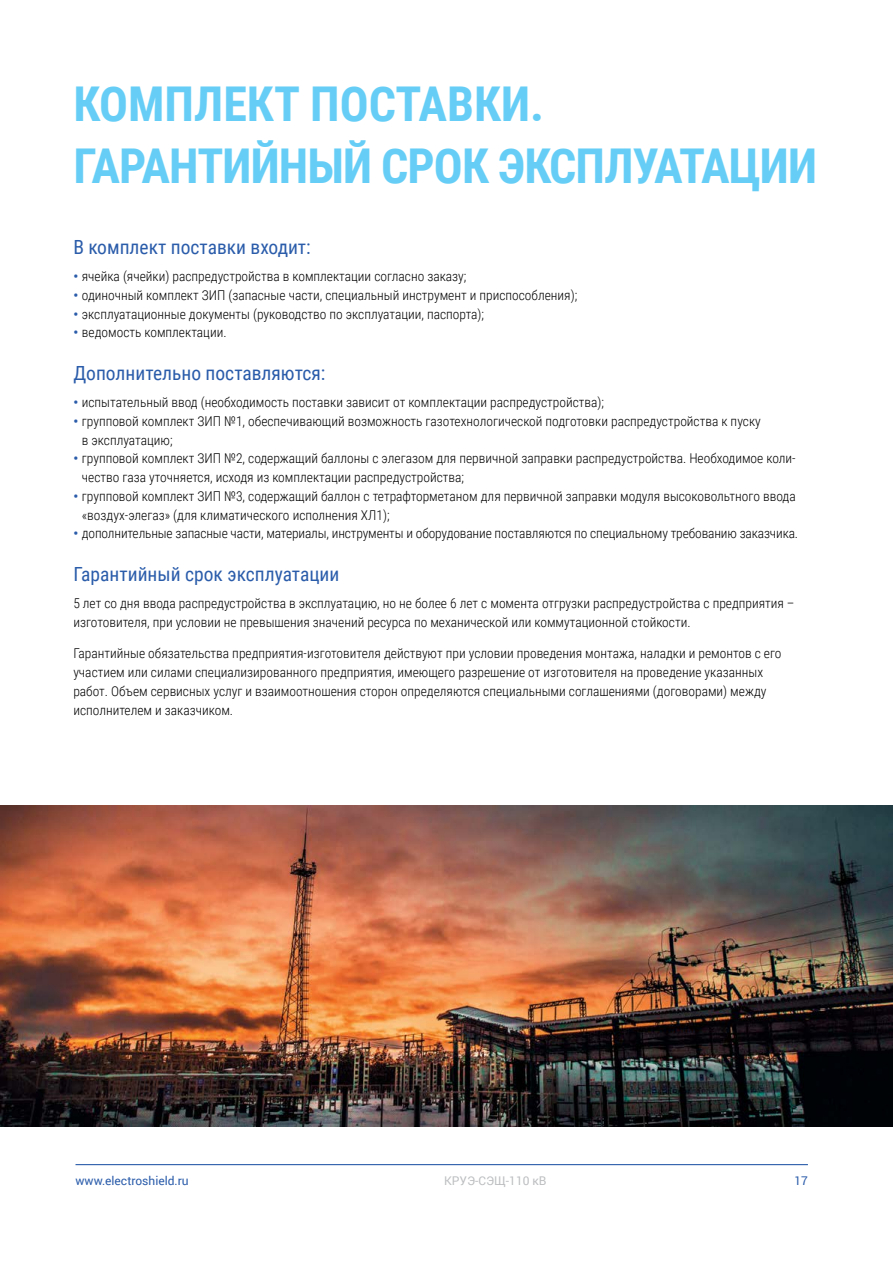
<style>
.page{position:relative;width:893px;height:1263px;background:#fff}
.page>*{position:absolute;margin:0;border:0;box-sizing:border-box;transform-origin:0 0}
.t1{font:700 48px/61.5px "Roboto Condensed";letter-spacing:-.02em;color:#66cef6}
.t2{font:19.5px "Roboto Condensed";color:#2a5caa}
.t3{font:300 13.5px/18.8px "Roboto Condensed";color:#000}
.t4{font:12px "Roboto";color:#2a5caa}
.t5{font:12px "Roboto";color:#bcbec0}
.s1{font-weight:700;color:#2a5caa}
</style>
<div class="page">
<hr style="left:76px;top:1164px;width:732px;height:1px;background:#2a5caa">
<img style="left:0;top:806px;width:893px;height:321px">
<h1 class="t1" style="left:73px;top:71px;width:745px">КОМПЛЕКТ ПОСТАВКИ.<br>ГАРАНТИЙНЫЙ СРОК ЭКСПЛУАТАЦИИ</h1>
<h2 class="t2" style="left:73px;top:233px;width:239px">В комплект поставки входит:</h2>
<p class="t3" style="left:73px;top:266px;width:395px"><span class="s1">•</span> ячейка (ячейки) распредустройства в комплектации согласно заказу;</p>
<p class="t3" style="left:73px;top:285px;width:505px"><span class="s1">•</span> одиночный комплект ЗИП (запасные части, специальный инструмент и приспособления);</p>
<p class="t3" style="left:73px;top:304px;width:412px"><span class="s1">•</span> эксплуатационные документы (руководство по эксплуатации, паспорта);</p>
<p class="t3" style="left:73px;top:323px;width:155px"><span class="s1">•</span> ведомость комплектации.</p>
<h2 class="t2" style="left:73px;top:359px;width:253px">Дополнительно поставляются:</h2>
<p class="t3" style="left:73px;top:392px;width:532px"><span class="s1">•</span> испытательный ввод (необходимость поставки зависит от комплектации распредустройства);</p>
<p class="t3" style="left:82px;top:411px;width:680px;text-indent:-9px"><span class="s1">•</span> групповой комплект ЗИП №1, обеспечивающий возможность газотехнологической подготовки распредустройства к пуску в эксплуатацию;</p>
<p class="t3" style="left:82px;top:449px;width:715px;text-indent:-9px"><span class="s1">•</span> групповой комплект ЗИП №2, содержащий баллоны с элегазом для первичной заправки распредустройства. Необходимое коли&shy;чество газа уточняется, исходя из комплектации распредустройства;</p>
<p class="t3" style="left:82px;top:486px;width:715px;text-indent:-9px"><span class="s1">•</span> групповой комплект ЗИП №3, содержащий баллон с тетрафторметаном для первичной заправки модуля высоковольтного ввода «воздух-элегаз» (для климатического исполнения ХЛ1);</p>
<p class="t3" style="left:73px;top:524px;width:726px"><span class="s1">•</span> дополнительные запасные части, материалы, инструменты и оборудование поставляются по специальному требованию заказчика.</p>
<h2 class="t2" style="left:73px;top:560px;width:268px">Гарантийный срок эксплуатации</h2>
<p class="t3" style="left:73px;top:593px;width:723px">5 лет со дня ввода распредустройства в эксплуатацию, но не более 6 лет с момента отгрузки распредустройства с предприятия – изготовителя, при условии не превышения значений ресурса по механической или коммутационной стойкости.</p>
<p class="t3" style="left:73px;top:644px;width:710px">Гарантийные обязательства предприятия-изготовителя действуют при условии проведения монтажа, наладки и ремонтов с его участием или силами специализированного предприятия, имеющего разрешение от изготовителя на проведение указанных работ. Объем сервисных услуг и взаимоотношения сторон определяются специальными соглашениями (договорами) между исполнителем и заказчиком.</p>
<p class="t4" style="left:76px;top:1172px;width:115px">www.electroshield.ru</p>
<p class="t5" style="left:444px;top:1172px;width:104px">КРУЭ-СЭЩ-110 кВ</p>
<p class="t4" style="left:794px;top:1172px;width:15px">17</p>
</div>
